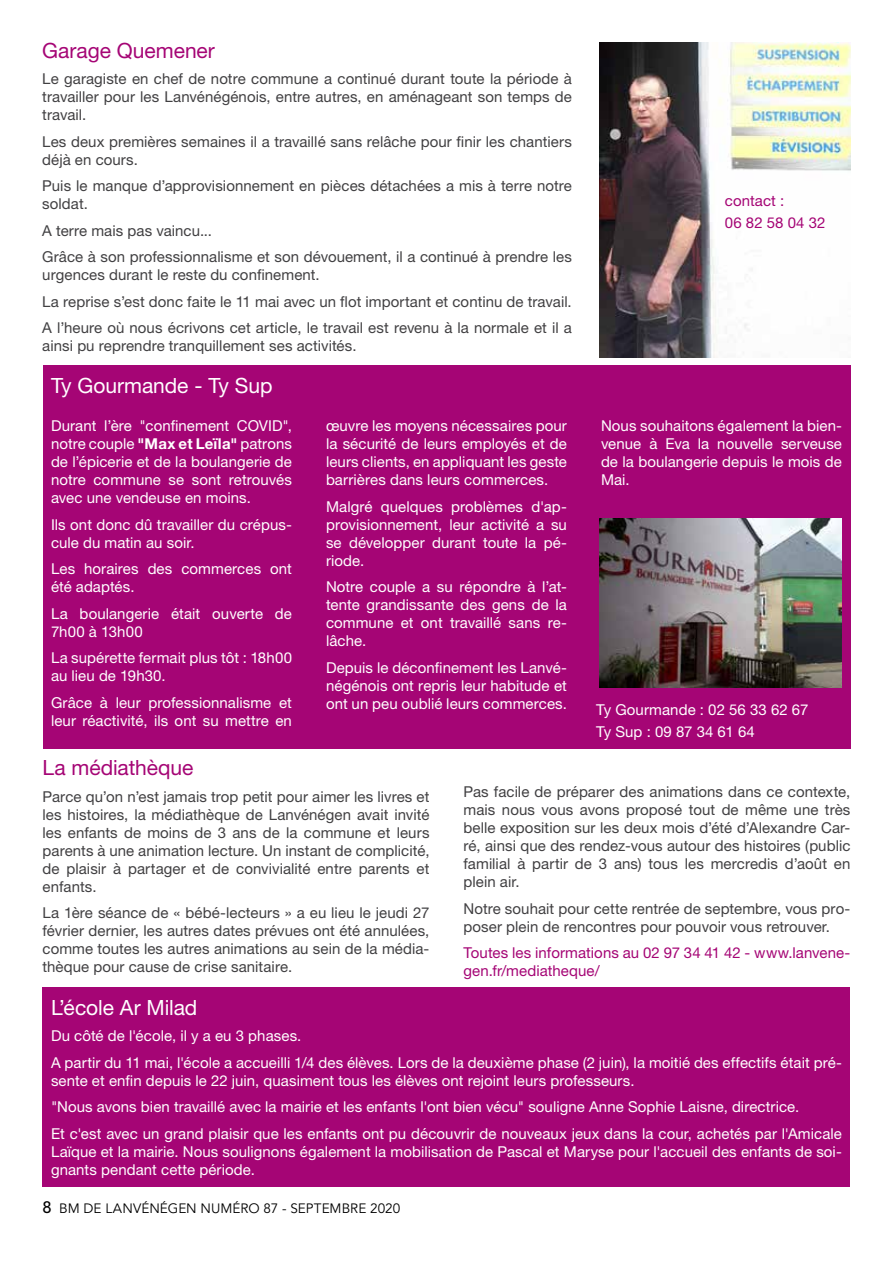
<style>
.page{position:relative;width:893px;height:1263px;background:#fff}
.page>*{position:absolute;margin:0;border:0;box-sizing:border-box;transform-origin:0 0}
.t1{font:21px "Helvetica Neue LT Std";letter-spacing:-.005em;color:#fff}
.t2{font:21px "Helvetica Neue LT Std";letter-spacing:-.005em;color:#a50575}
.t3{font:15px/18px "Helvetica Neue LT Std";letter-spacing:.005em;color:#fff}
.t4{font:15px/18px "Helvetica Neue LT Std";letter-spacing:.005em;color:#414042}
.t5{font:15px/18px "Helvetica Neue LT Std";letter-spacing:.005em;color:#a50575}
.t6{font:13.5px "Avenir LT Std";letter-spacing:.005em;color:#000}
.s1{font-weight:700}
.s2{font-weight:500;font-size:16.5px}
</style>
<div class="page">
<div style="left:43px;top:986px;width:807px;height:200px;background:#a50575"></div>
<img style="left:600px;top:43px;width:250px;height:314px">
<div style="left:43px;top:366px;width:807px;height:383px;background:#a50575"></div>
<img style="left:599px;top:519px;width:243px;height:168px">
<h1 class="t2" style="left:42px;top:38px;width:174px">Garage Quemener</h1>
<p class="t4" style="left:42px;top:69px;width:531px;text-align:justify">Le garagiste en chef de notre commune a continué durant toute la période à travailler pour les Lanvénégénois, entre autres, en aménageant son temps de travail.</p>
<p class="t4" style="left:42px;top:132px;width:531px">Les deux premières semaines il a travaillé sans relâche pour finir les chantiers déjà en cours.</p>
<p class="t4" style="left:42px;top:176px;width:531px">Puis le manque d’approvisionnement en pièces détachées a mis à terre notre soldat.</p>
<p class="t4" style="left:42px;top:217px;width:531px;line-height:26.5px">A terre mais pas vaincu...<br>Grâce à son professionnalisme et son dévouement, il a continué à prendre les</p>
<p class="t4" style="left:42px;top:261px;width:531px;line-height:26.5px">urgences durant le reste du confinement.<br>La reprise s’est donc faite le 11 mai avec un flot important et continu de travail.<br>A l’heure où nous écrivons cet article, le travail est revenu à la normale et il a</p>
<p class="t4" style="left:42px;top:337px;width:316px">ainsi pu reprendre tranquillement ses activités.</p>
<h1 class="t1" style="left:51px;top:373px;width:223px">Ty Gourmande - Ty Sup</h1>
<p class="t3" style="left:51px;top:416px;width:242px;text-align:justify">Durant l’ère "confinement COVID", notre couple <span class="s1">"Max et Leïla"</span> patrons de l’épicerie et de la boulangerie de notre commune se sont retrouvés avec une vendeuse en moins.</p>
<p class="t3" style="left:51px;top:515px;width:242px">Ils ont donc dû travailler du crépus&shy;cule du matin au soir.</p>
<p class="t3" style="left:51px;top:559px;width:242px">Les horaires des commerces ont été adaptés.</p>
<p class="t3" style="left:51px;top:604px;width:242px">La boulangerie était ouverte de<br>7h00 à 13h00</p>
<p class="t3" style="left:51px;top:649px;width:242px">La supérette fermait plus tôt : 18h00 au lieu de 19h30.</p>
<p class="t3" style="left:51px;top:693px;width:242px">Grâce à leur professionnalisme et leur réactivité, ils ont su mettre en</p>
<p class="t3" style="left:326px;top:416px;width:242px;text-align:justify">œuvre les moyens nécessaires pour la sécurité de leurs employés et de leurs clients, en appliquant les geste barrières dans leurs commerces.</p>
<p class="t3" style="left:326px;top:497px;width:242px;text-align:justify">Malgré quelques problèmes d'ap&shy;provisionnement, leur activité a su se développer durant toute la pé&shy;riode.</p>
<p class="t3" style="left:326px;top:577px;width:242px;text-align:justify">Notre couple a su répondre à l’at&shy;tente grandissante des gens de la commune et ont travaillé sans re&shy;lâche.</p>
<p class="t3" style="left:326px;top:658px;width:242px;text-align:justify">Depuis le déconfinement les Lanvé&shy;négénois ont repris leur habitude et ont un peu oublié leurs commerces.</p>
<p class="t5" style="left:725px;top:190px;width:102px;line-height:22px">contact :<br>06 82 58 04 32</p>
<p class="t3" style="left:601px;top:416px;width:242px;text-align:justify">Nous souhaitons également la bien&shy;venue à Eva la nouvelle serveuse de la boulangerie depuis le mois de Mai.</p>
<p class="t3" style="left:596px;top:698px;width:214px;line-height:22px">Ty Gourmande : 02 56 33 62 67<br>Ty Sup : 09 87 34 61 64</p>
<h1 class="t2" style="left:43px;top:755px;width:152px">La médiathèque</h1>
<p class="t4" style="left:43px;top:787px;width:388px;text-align:justify">Parce qu’on n’est jamais trop petit pour aimer les livres et les histoires, la médiathèque de Lanvénégen avait invité les enfants de moins de 3 ans de la commune et leurs parents à une animation lecture. Un instant de complicité, de plaisir à partager et de convivialité entre parents et enfants.</p>
<p class="t4" style="left:43px;top:904px;width:388px;text-align:justify">La 1ère séance de « bébé-lecteurs » a eu lieu le jeudi 27 février dernier, les autres dates prévues ont été annulées, comme toutes les autres animations au sein de la média&shy;thèque pour cause de crise sanitaire.</p>
<p class="t4" style="left:463px;top:783px;width:388px;text-align:justify">Pas facile de préparer des animations dans ce contexte, mais nous vous avons proposé tout de même une très belle exposition sur les deux mois d’été d’Alexandre Car&shy;ré, ainsi que des rendez-vous autour des histoires (public familial à partir de 3 ans) tous les mercredis d’août en plein air.</p>
<p class="t4" style="left:463px;top:899px;width:388px">Notre souhait pour cette rentrée de septembre, vous pro&shy;poser plein de rencontres pour pouvoir vous retrouver.</p>
<p class="t5" style="left:463px;top:944px;width:388px">Toutes les informations au 02 97 34 41 42 - www.lanvene&shy;gen.fr/mediatheque/</p>
<h1 class="t1" style="left:51px;top:995px;width:148px">L’école Ar Milad</h1>
<p class="t3" style="left:51px;top:1023px;width:792px;line-height:26.5px">Du côté de l'école, il y a eu 3 phases.<br>A partir du 11 mai, l'école a accueilli 1/4 des élèves. Lors de la deuxième phase (2 juin), la moitié des effectifs était pré-</p>
<p class="t3" style="left:51px;top:1067px;width:792px;line-height:26.5px">sente et enfin depuis le 22 juin, quasiment tous les élèves ont rejoint leurs professeurs.<br>"Nous avons bien travaillé avec la mairie et les enfants l'ont bien vécu" souligne Anne Sophie Laisne, directrice.<br>Et c'est avec un grand plaisir que les enfants ont pu découvrir de nouveaux jeux dans la cour, achetés par l'Amicale</p>
<p class="t3" style="left:51px;top:1142px;width:792px">Laïque et la mairie. Nous soulignons également la mobilisation de Pascal et Maryse pour l'accueil des enfants de soi&shy;gnants pendant cette période.</p>
<p class="t6" style="left:43px;top:1200px;width:359px"><span class="s2">8</span> BM DE LANVÉNÉGEN NUMÉRO 87 - SEPTEMBRE 2020</p>
</div>
